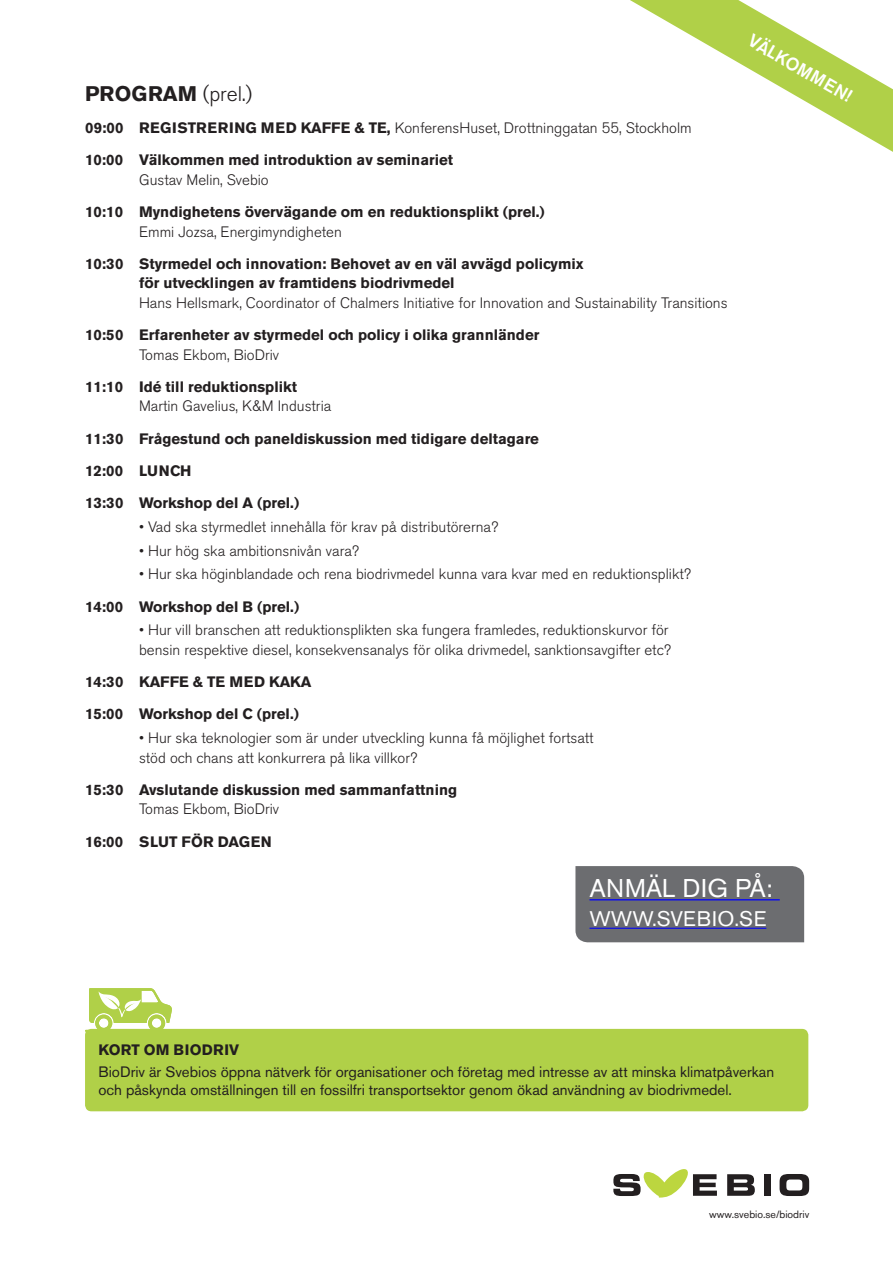
<style>
.page{position:relative;width:893px;height:1263px;background:#fff}
.page>*{position:absolute;margin:0;border:0;box-sizing:border-box;transform-origin:0 0}
.t1{font:25.5px "Akzidenz Grotesk BE";color:#fff}
.t2{font:700 21px "Akzidenz Grotesk BE";color:#231f20}
.t3{font:21px "Akzidenz Grotesk BE";letter-spacing:.01em;color:#fff}
.t4{font:500 18px "Akzidenz Grotesk BE";color:#fff}
.t5{font:300 15px/19.5px "Akzidenz Grotesk BE";color:#231f20}
.t6{font:700 15px/19.5px "Akzidenz Grotesk BE";color:#231f20}
.t7{font:15px/18px "Akzidenz Grotesk BE";color:#231f20}
.t8{font:10.5px "Akzidenz Grotesk BE";color:#231f20}
.s1{font-weight:300}
.s2{font-weight:700}
</style>
<div class="page">
<div style="left:85px;top:1029px;width:723px;height:82px;background:#b0d048;border-radius:6px"></div>
<svg style="left:85px;top:988px;width:87px;height:44px"></svg>
<svg style="left:630px;top:0;width:263px;height:152px"></svg>
<svg style="left:727px;top:1174px;width:28px;height:22px"></svg>
<div style="left:764px;top:1174px;width:6px;height:22px;background:#231f20"></div>
<svg style="left:780px;top:1174px;width:29px;height:22px"></svg>
<svg style="left:613px;top:1169px;width:104px;height:28px"></svg>
<div style="left:575px;top:866px;width:229px;height:76px;background:#6c6d70"></div>
<hr style="left:589px;top:899px;width:191px;height:1px;background:#00f">
<hr style="left:589px;top:928px;width:177px;height:1px;background:#00f">
<p class="t2" style="left:85px;top:81px;width:169px">PROGRAM <span class="s1">(prel.)</span></p>
<p class="t5" style="left:85px;top:118px;width:608px"><span class="s2">09:00 REGISTRERING MED KAFFE &amp; TE,</span> KonferensHuset, Drottninggatan 55, Stockholm</p>
<p class="t6" style="left:139px;top:150px;width:316px;text-indent:-54px">10:00 Välkommen med introduktion av seminariet<br><span class="s1">Gustav Melin, Svebio</span></p>
<p class="t6" style="left:139px;top:202px;width:407px;text-indent:-54px">10:10 Myndighetens övervägande om en reduktionsplikt (prel.)<br><span class="s1">Emmi Jozsa, Energimyndigheten</span></p>
<p class="t6" style="left:139px;top:254px;width:446px;text-indent:-54px">10:30 Styrmedel och innovation: Behovet av en väl avvägd policymix för utvecklingen av framtidens biodrivmedel</p>
<p class="t5" style="left:139px;top:293px;width:590px">Hans Hellsmark, Coordinator of Chalmers Initiative for Innovation and Sustainability Transitions</p>
<p class="t6" style="left:85px;top:325px;width:456px">10:50 Erfarenheter av styrmedel och policy i olika grannländer</p>
<p class="t5" style="left:139px;top:345px;width:142px">Tomas Ekbom, BioDriv</p>
<p class="t6" style="left:85px;top:377px;width:214px">11:10 Idé till reduktionsplikt</p>
<p class="t5" style="left:139px;top:397px;width:194px">Martin Gavelius, K&amp;M Industria</p>
<p class="t6" style="left:85px;top:429px;width:455px">11:30 Frågestund och paneldiskussion med tidigare deltagare</p>
<p class="t6" style="left:85px;top:461px;width:108px">12:00 LUNCH</p>
<p class="t6" style="left:85px;top:493px;width:216px">13:30 Workshop del A (prel.)</p>
<p class="t5" style="left:139px;top:517px;width:361px">• Vad ska styrmedlet innehålla för krav på distributörerna?</p>
<p class="t5" style="left:139px;top:541px;width:222px">• Hur hög ska ambitionsnivån vara?</p>
<p class="t5" style="left:139px;top:565px;width:554px">• Hur ska höginblandade och rena biodrivmedel kunna vara kvar med en reduktionsplikt?</p>
<p class="t6" style="left:85px;top:597px;width:216px">14:00 Workshop del B (prel.)</p>
<p class="t5" style="left:139px;top:621px;width:533px">• Hur vill branschen att reduktionsplikten ska fungera framledes, reduktionskurvor för bensin respektive diesel, konsekvensanalys för olika drivmedel, sanktionsavgifter etc?</p>
<p class="t6" style="left:85px;top:672px;width:228px">14:30 KAFFE &amp; TE MED KAKA</p>
<p class="t6" style="left:85px;top:705px;width:216px">15:00 Workshop del C (prel.)</p>
<p class="t5" style="left:139px;top:728px;width:456px">• Hur ska teknologier som är under utveckling kunna få möjlighet fortsatt stöd och chans att konkurrera på lika villkor?</p>
<p class="t6" style="left:85px;top:780px;width:374px">15:30 Avslutande diskussion med sammanfattning</p>
<p class="t5" style="left:139px;top:800px;width:142px">Tomas Ekbom, BioDriv</p>
<p class="t6" style="left:85px;top:832px;width:188px">16:00 SLUT FÖR DAGEN</p>
<p class="t4" style="left:755px;top:29px;width:118px;rotate:30deg">VÄLKOMMEN!</p>
<p class="t1" style="left:589px;top:873px;width:185px">ANMÄL DIG PÅ:</p>
<p class="t3" style="left:589px;top:906px;width:178px">WWW.SVEBIO.SE</p>
<p class="t6" style="left:99px;top:1040px;width:142px">KORT OM BIODRIV</p>
<p class="t7" style="left:99px;top:1063px;width:677px">BioDriv är Svebios öppna nätverk för organisationer och företag med intresse av att minska klimatpåverkan och påskynda omställningen till en fossilfri transportsektor genom ökad användning av biodrivmedel.</p>
<p class="t8" style="left:709px;top:1208px;width:101px">www.svebio.se/biodriv</p>
</div>
